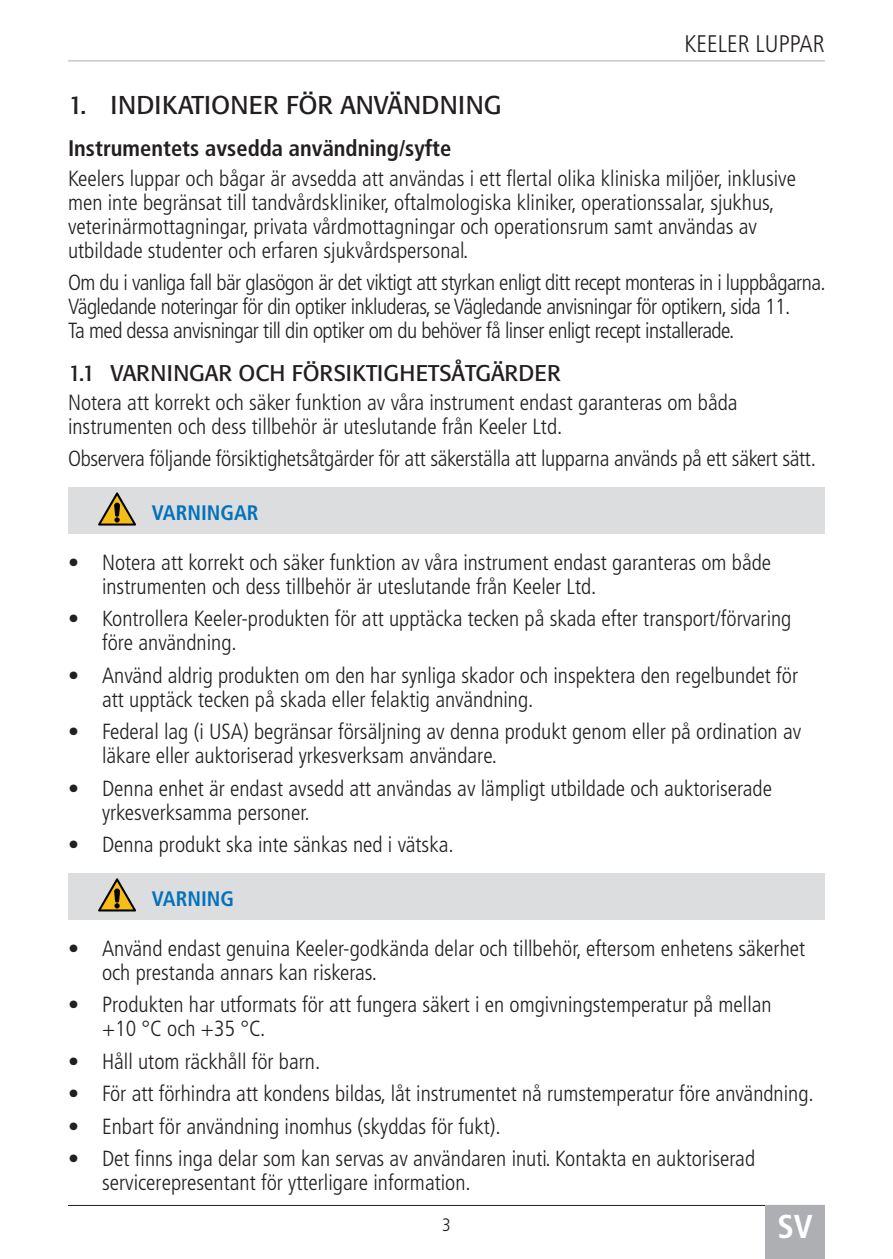
<style>
.page{position:relative;width:893px;height:1259px;background:#fff}
.page>*{position:absolute;margin:0;border:0;box-sizing:border-box;transform-origin:0 0}
.t1{font:700 condensed 33px "Frutiger LT Pro";color:#fff}
.t2{font:25.5px "Formata BQ";color:#231f20}
.t3{font:300 condensed 24px "Frutiger LT Pro";color:#231f20}
.Heading_4{font:700 condensed 22.5px "Frutiger LT Pro";color:#231f20}
.t4{font:22.5px "Formata BQ";color:#231f20}
.Body_text{font:300 condensed 21.9px/24px "Frutiger LT Pro";color:#231f20}
.Body_text-2{font:300 condensed 21.9px/24px "Frutiger LT Pro";letter-spacing:-.025em;color:#231f20}
.Caution_Single{font:700 condensed 21px "Frutiger LT Pro";color:#0372bb}
.t5{font:300 condensed 18px "Frutiger LT Pro";color:#231f20}
</style>
<div class="page">
<hr style="left:68px;top:1205px;width:757px;height:1px;background:#231f20">
<div style="left:765px;top:1205px;width:60px;height:54px;background:#aeafb3"></div>
<hr style="left:68px;top:60px;width:757px;height:1px;background:#aeafb3">
<div style="left:68px;top:487px;width:757px;height:47px;background:#dcdddf"></div>
<div style="left:68px;top:873px;width:757px;height:46px;background:#dcdddf"></div>
<svg style="left:98px;top:492px;width:38px;height:33px"></svg>
<svg style="left:98px;top:878px;width:38px;height:33px"></svg>
<p class="t3" style="left:684px;top:30px;width:142px">KEELER LUPPAR</p>
<p class="t2" style="left:68px;top:89px;width:435px">1. INDIKATIONER FÖR ANVÄNDNING</p>
<p class="Heading_4" style="left:68px;top:135px;width:385px">Instrumentets avsedda användning/syfte</p>
<p class="Body_text" style="left:68px;top:166px;width:730px">Keelers luppar och bågar är avsedda att användas i ett flertal olika kliniska miljöer, inklusive men inte begränsat till tandvårdskliniker, oftalmologiska kliniker, operationssalar, sjukhus, veterinärmottagningar, privata vårdmottagningar och operationsrum samt användas av utbildade studenter och erfaren sjukvårdspersonal.</p>
<p class="Body_text-2" style="left:68px;top:271px;width:759px">Om du i vanliga fall bär glasögon är det viktigt att styrkan enligt ditt recept monteras in i luppbågarna.<br>Vägledande noteringar för din optiker inkluderas, se Vägledande anvisningar för optikern, sida 11.<br>Ta med dessa anvisningar till din optiker om du behöver få linser enligt recept installerade.</p>
<p class="t4" style="left:68px;top:359px;width:494px">1.1 VARNINGAR OCH FÖRSIKTIGHETSÅTGÄRDER</p>
<p class="Body_text" style="left:68px;top:390px;width:671px">Notera att korrekt och säker funktion av våra instrument endast garanteras om båda instrumenten och dess tillbehör är uteslutande från Keeler Ltd.</p>
<p class="Body_text" style="left:68px;top:447px;width:749px">Observera följande försiktighetsåtgärder för att säkerställa att lupparna används på ett säkert sätt.</p>
<p class="Caution_Single" style="left:152px;top:500px;width:108px">VARNINGAR</p>
<p class="Body_text" style="left:102px;top:550px;width:671px;text-indent:-34px">• Notera att korrekt och säker funktion av våra instrument endast garanteras om både instrumenten och dess tillbehör är uteslutande från Keeler Ltd.</p>
<p class="Body_text" style="left:102px;top:607px;width:691px;text-indent:-34px">• Kontrollera Keeler-produkten för att upptäcka tecken på skada efter transport/förvaring före användning.</p>
<p class="Body_text" style="left:102px;top:663px;width:697px;text-indent:-34px">• Använd aldrig produkten om den har synliga skador och inspektera den regelbundet för att upptäck tecken på skada eller felaktig användning.</p>
<p class="Body_text" style="left:102px;top:720px;width:701px;text-indent:-34px">• Federal lag (i USA) begränsar försäljning av denna produkt genom eller på ordination av läkare eller auktoriserad yrkesverksam användare.</p>
<p class="Body_text" style="left:102px;top:776px;width:671px;text-indent:-34px">• Denna enhet är endast avsedd att användas av lämpligt utbildade och auktoriserade yrkesverksamma personer.</p>
<p class="Body_text" style="left:68px;top:833px;width:387px">• Denna produkt ska inte sänkas ned i vätska.</p>
<p class="Caution_Single" style="left:152px;top:886px;width:84px">VARNING</p>
<p class="Body_text" style="left:102px;top:936px;width:705px;text-indent:-34px">• Använd endast genuina Keeler-godkända delar och tillbehör, eftersom enhetens säkerhet och prestanda annars kan riskeras.</p>
<p class="Body_text" style="left:102px;top:992px;width:671px;text-indent:-34px">• Produkten har utformats för att fungera säkert i en omgivningstemperatur på mellan +10 °C och +35 °C.</p>
<p class="Body_text" style="left:68px;top:1049px;width:254px">• Håll utom räckhåll för barn.</p>
<p class="Body_text" style="left:68px;top:1081px;width:747px">• För att förhindra att kondens bildas, låt instrumentet nå rumstemperatur före användning.</p>
<p class="Body_text" style="left:68px;top:1114px;width:434px">• Enbart för användning inomhus (skyddas för fukt).</p>
<p class="Body_text" style="left:102px;top:1146px;width:655px;text-indent:-34px">• Det finns inga delar som kan servas av användaren inuti. Kontakta en auktoriserad servicerepresentant för ytterligare information.</p>
<p class="t5" style="left:442px;top:1214px;width:10px">3</p>
<h1 class="t1" style="left:777px;top:1207px;width:37px">SV</h1>
</div>
